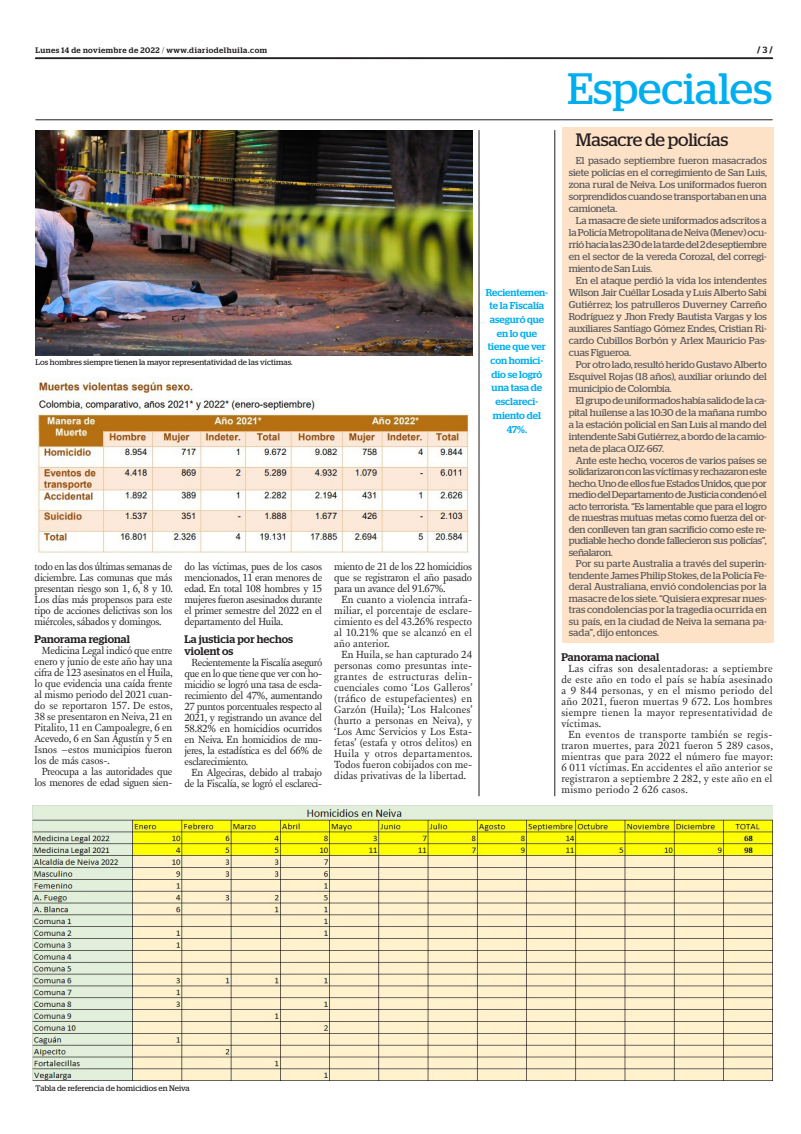
<style>
.page{position:relative;width:801px;height:1134px;background:#fff}
.page>*{position:absolute;margin:0;border:0;box-sizing:border-box;transform-origin:0 0}
.t1{font:43.9px "Stag";color:#00aeef}
.TEXTO{font:18px "Stag";letter-spacing:-.01em;color:#231f20}
.INTERTITULO{font:500 11px/12px "Stag";letter-spacing:.005em;color:#231f20}
.TEXTO-2{font:10.6px/11px "New Fournier BP";letter-spacing:-.02em;color:#231f20;text-align:justify}
.TEXTO-3{font:10px/12px "Stag";letter-spacing:-.01em;color:#57585a;text-align:justify}
.DESTACADO_AZUL{font:500 10px/13.7px "Stag";color:#00aeef;text-align:center}
.t2{font:700 9px "Stag";color:#231f20}
.PIE_DE_FOTO{font:8px "Stag";letter-spacing:.005em;color:#231f20}
.t3{font:500 8px "Stag";letter-spacing:.06em;color:#231f20}
.s1{font-weight:300}
.s2{font-weight:500}
</style>
<div class="page">
<div style="left:562px;top:127px;width:211px;height:516px;background:#fee2c8"></div>
<svg style="left:35px;top:58px;width:738px;height:1px"></svg>
<hr style="left:35px;top:120px;width:737px;height:1px;background:#231f20">
<img style="left:36px;top:130px;width:436px;height:225px">
<img style="left:35px;top:378px;width:434px;height:175px">
<hr style="left:554px;top:130px;width:1px;height:666px;background:#231f20">
<hr style="left:479px;top:130px;width:1px;height:666px;background:#231f20">
<img style="left:33px;top:805px;width:739px;height:276px">
<p class="t3" style="left:35px;top:45px;width:233px">Lunes 14 de noviembre de 2022 <span class="s1">/</span> www.diariodelhuila.com</p>
<p class="PIE_DE_FOTO" style="left:36px;top:357px;width:259px">Los hombres siempre tienen la mayor representatividad de las víctimas.</p>
<p class="DESTACADO_AZUL" style="left:486px;top:285px;width:64px">Recientemen&shy;te la Fiscalía aseguró que en lo que tiene que ver con homici&shy;dio se logró una tasa de esclareci&shy;miento del<br>47%.</p>
<p class="TEXTO-2" style="left:35px;top:561px;width:140px">todo en las dos últimas semanas de diciembre. Las comunas que más presentan riesgo son 1, 6, 8 y 10.<br>Los días más propensos para este tipo de acciones delictivas son los miércoles, sábados y domingos.</p>
<p class="INTERTITULO" style="left:35px;top:633px;width:97px">Panorama regional</p>
<p class="TEXTO-2" style="left:35px;top:645px;width:140px;text-indent:7px">Medicina Legal indicó que entre enero y junio de este año hay una cifra de 123 asesinatos en el Huila, lo que evidencia una caída frente al mismo periodo del 2021 cuan&shy;do se reportaron 157. De estos, 38 se presentaron en Neiva, 21 en Pitalito, 11 en Campoalegre, 6 en Acevedo, 6 en San Agustín y 5 en Isnos –estos municipios fueron los de más casos-.</p>
<p class="TEXTO-2" style="left:35px;top:766px;width:139px;text-align:right">Preocupa a las autoridades que los menores de edad siguen sien-</p>
<p class="TEXTO-2" style="left:184px;top:561px;width:139px">do las víctimas, pues de los casos mencionados, 11 eran menores de edad. En total 108 hombres y 15 mujeres fueron asesinados durante el primer semestre del 2022 en el departamento del Huila.</p>
<p class="INTERTITULO" style="left:184px;top:633px;width:110px">La justicia por hechos violent os</p>
<p class="TEXTO-2" style="left:184px;top:657px;width:139px;text-indent:7px">Recientemente la Fiscalía aseguró que en lo que tiene que ver con ho&shy;micidio se logró una tasa de escla&shy;recimiento del 47%, aumentando 27 puntos porcentuales respecto al 2021, y registrando un avance del 58.82% en homicidios ocurridos en Neiva. En homicidios de mu&shy;jeres, la estadística es del 66% de esclarecimiento.</p>
<p class="TEXTO-2" style="left:184px;top:767px;width:139px;text-align:right">En Algeciras, debido al trabajo de la Fiscalía, se logró el esclareci-</p>
<p class="TEXTO-2" style="left:334px;top:561px;width:139px">miento de 21 de los 22 homicidios que se registraron el año pasado para un avance del 91.67%.</p>
<p class="TEXTO-2" style="left:334px;top:594px;width:139px;text-indent:7px">En cuanto a violencia intrafa&shy;miliar, el porcentaje de esclare&shy;cimiento es del 43.26% respecto al 10.21% que se alcanzó en el año anterior.</p>
<p class="TEXTO-2" style="left:334px;top:649px;width:140px;text-indent:7px">En Huila, se han capturado 24 personas como presuntas inte&shy;grantes de estructuras delin&shy;cuenciales como ‘Los Galleros’ (tráfico de estupefacientes) en Garzón (Huila); ‘Los Halcones’ (hurto a personas en Neiva), y ‘Los Amc Servicios y Los Esta&shy;fetas’ (estafa y otros delitos) en Huila y otros departamentos.<br>Todos fueron cobijados con me&shy;didas privativas de la libertad.</p>
<p class="t2" style="left:757px;top:45px;width:17px">/ <span class="s2">3</span> /</p>
<p class="t1" style="left:567px;top:63px;width:206px">Especiales</p>
<p class="TEXTO" style="left:576px;top:129px;width:154px">Masacre de policías</p>
<p class="TEXTO-3" style="left:569px;top:154px;width:200px;text-indent:7px">El pasado septiembre fueron masacrados siete policías en el corregimiento de San Luis, zona rural de Neiva. Los uniformados fueron sorprendidos cuando se transportaban en una camioneta.</p>
<p class="TEXTO-3" style="left:569px;top:214px;width:200px;text-indent:7px">La masacre de siete uniformados adscritos a la Policía Metropolitana de Neiva (Menev) ocu&shy;rrió hacia las 2:30 de la tarde del 2 de septiembre en el sector de la vereda Corozal, del corregi&shy;miento de San Luis.</p>
<p class="TEXTO-3" style="left:569px;top:274px;width:200px;text-indent:7px">En el ataque perdió la vida los intendentes Wilson Jair Cuéllar Losada y Luis Alberto Sabi Gutiérrez; los patrulleros Duverney Carreño Rodríguez y Jhon Fredy Bautista Vargas y los auxiliares Santiago Gómez Endes, Cristian Ri&shy;cardo Cubillos Borbón y Arlex Mauricio Pas&shy;cuas Figueroa.</p>
<p class="TEXTO-3" style="left:569px;top:358px;width:200px;text-indent:7px">Por otro lado, resultó herido Gustavo Alberto Esquivel Rojas (18 años), auxiliar oriundo del municipio de Colombia.</p>
<p class="TEXTO-3" style="left:569px;top:394px;width:200px;text-indent:7px">El grupo de uniformados había salido de la ca&shy;pital huilense a las 10:30 de la mañana rumbo a la estación policial en San Luis al mando del intendente Sabi Gutiérrez, a bordo de la camio&shy;neta de placa OJZ-667.</p>
<p class="TEXTO-3" style="left:569px;top:454px;width:200px;line-height:11.5px;text-indent:7px">Ante este hecho, voceros de varios países se solidarizaron con las víctimas y rechazaron este hecho. Uno de ellos fue Estados Unidos, que por medio del Departamento de Justicia condenó el acto terrorista. “Es lamentable que para el logro de nuestras mutuas metas como fuerza del or&shy;den conlleven tan gran sacrificio como este re&shy;pudiable hecho donde fallecieron sus policías”, señalaron.</p>
<p class="TEXTO-3" style="left:569px;top:558px;width:200px;line-height:11.5px;text-indent:7px">Por su parte Australia a través del superin&shy;tendente James Philip Stokes, de la Policía Fe&shy;deral Australiana, envió condolencias por la masacre de los siete. “Quisiera expresar nues&shy;tras condolencias por la tragedia ocurrida en su país, en la ciudad de Neiva la semana pa&shy;sada”, dijo entonces.</p>
<p class="INTERTITULO" style="left:561px;top:651px;width:100px">Panorama nacional</p>
<p class="TEXTO-2" style="left:561px;top:663px;width:213px;text-indent:7px">Las cifras son desalentadoras: a septiembre de este año en todo el país se había asesinado a 9 844 personas, y en el mismo periodo del año 2021, fueron muertas 9 672. Los hombres siempre tienen la mayor representatividad de víctimas.</p>
<p class="TEXTO-2" style="left:561px;top:729px;width:213px;text-indent:7px">En eventos de transporte también se regis&shy;traron muertes, para 2021 fueron 5 289 casos, mientras que para 2022 el número fue mayor:<br>6 011 víctimas. En accidentes el año anterior se registraron a septiembre 2 282, y este año en el mismo periodo 2 626 casos.</p>
<p class="PIE_DE_FOTO" style="left:35px;top:1083px;width:156px">Tabla de referencia de homicidios en Neiva</p>
</div>
